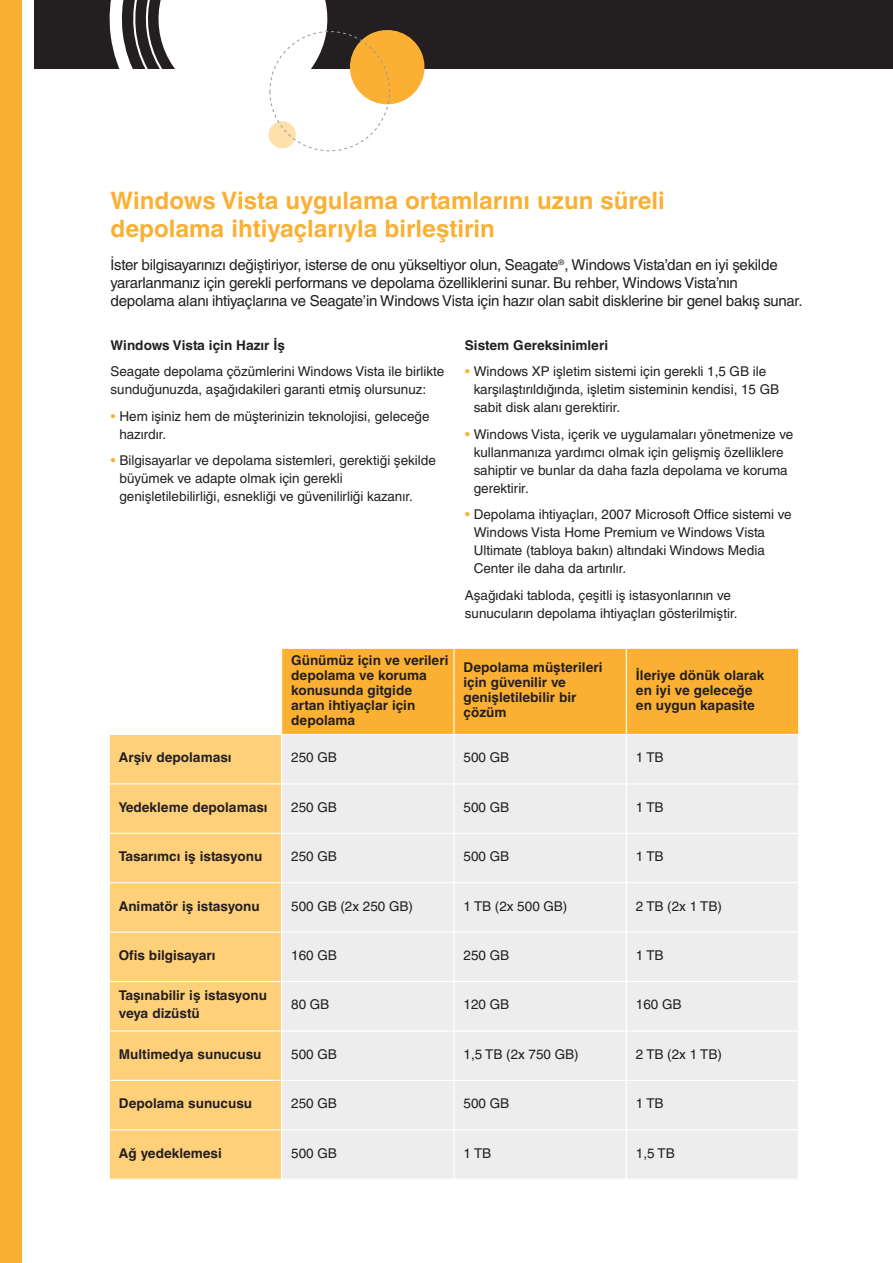
<style>
.page{position:relative;width:893px;height:1263px;background:#fff}
.page>*{position:absolute;margin:0;border:0;box-sizing:border-box;transform-origin:0 0}
.t1{font:700 24px/28.8px "Helvetica World";color:#fbb033}
.t2{font:15px/18px "Helvetica World";letter-spacing:-.015em;color:#231f20}
.t3{font:13.5px/18px "Helvetica World";color:#231f20}
.t4{font:700 13.5px/15px "Helvetica World";color:#231f20}
.s1{font-weight:700}
.s2{color:#fbb033}
</style>
<div class="page">
<div style="left:0;top:0;width:21px;height:1263px;background:#fbb033"></div>
<div style="left:34px;top:0;width:859px;height:68px;background:#231f20"></div>
<svg style="left:110px;top:0;width:314px;height:150px"></svg>
<div style="left:282px;top:648px;width:172px;height:86px;background:#fbb033"></div>
<div style="left:454px;top:648px;width:172px;height:86px;background:#fbb033"></div>
<div style="left:626px;top:648px;width:173px;height:86px;background:#fbb033"></div>
<div style="left:109px;top:734px;width:173px;height:50px;background:#fed07a"></div>
<div style="left:282px;top:734px;width:172px;height:50px;background:#ededee"></div>
<div style="left:454px;top:734px;width:172px;height:50px;background:#ededee"></div>
<div style="left:626px;top:734px;width:173px;height:50px;background:#ededee"></div>
<div style="left:109px;top:784px;width:173px;height:49px;background:#fed07a"></div>
<div style="left:282px;top:784px;width:172px;height:49px;background:#ededee"></div>
<div style="left:454px;top:784px;width:172px;height:49px;background:#ededee"></div>
<div style="left:626px;top:784px;width:173px;height:49px;background:#ededee"></div>
<div style="left:109px;top:833px;width:173px;height:50px;background:#fed07a"></div>
<div style="left:282px;top:833px;width:172px;height:50px;background:#ededee"></div>
<div style="left:454px;top:833px;width:172px;height:50px;background:#ededee"></div>
<div style="left:626px;top:833px;width:173px;height:50px;background:#ededee"></div>
<div style="left:109px;top:883px;width:173px;height:49px;background:#fed07a"></div>
<div style="left:282px;top:883px;width:172px;height:49px;background:#ededee"></div>
<div style="left:454px;top:883px;width:172px;height:49px;background:#ededee"></div>
<div style="left:626px;top:883px;width:173px;height:49px;background:#ededee"></div>
<div style="left:109px;top:932px;width:173px;height:49px;background:#fed07a"></div>
<div style="left:282px;top:932px;width:172px;height:49px;background:#ededee"></div>
<div style="left:454px;top:932px;width:172px;height:49px;background:#ededee"></div>
<div style="left:626px;top:932px;width:173px;height:49px;background:#ededee"></div>
<div style="left:109px;top:981px;width:173px;height:50px;background:#fed07a"></div>
<div style="left:282px;top:981px;width:172px;height:50px;background:#ededee"></div>
<div style="left:454px;top:981px;width:172px;height:50px;background:#ededee"></div>
<div style="left:626px;top:981px;width:173px;height:50px;background:#ededee"></div>
<div style="left:109px;top:1031px;width:173px;height:49px;background:#fed07a"></div>
<div style="left:282px;top:1031px;width:172px;height:49px;background:#ededee"></div>
<div style="left:454px;top:1031px;width:172px;height:49px;background:#ededee"></div>
<div style="left:626px;top:1031px;width:173px;height:49px;background:#ededee"></div>
<div style="left:109px;top:1080px;width:173px;height:50px;background:#fed07a"></div>
<div style="left:282px;top:1080px;width:172px;height:50px;background:#ededee"></div>
<div style="left:454px;top:1080px;width:172px;height:50px;background:#ededee"></div>
<div style="left:626px;top:1080px;width:173px;height:50px;background:#ededee"></div>
<div style="left:109px;top:1130px;width:173px;height:50px;background:#fed07a"></div>
<div style="left:282px;top:1130px;width:172px;height:50px;background:#ededee"></div>
<div style="left:454px;top:1130px;width:172px;height:50px;background:#ededee"></div>
<div style="left:626px;top:1130px;width:173px;height:50px;background:#ededee"></div>
<hr style="left:109px;top:648px;width:1px;height:532px;background:#fff">
<hr style="left:281px;top:648px;width:1px;height:532px;background:#fff">
<hr style="left:453px;top:648px;width:2px;height:532px;background:#fff">
<hr style="left:626px;top:648px;width:1px;height:532px;background:#fff">
<hr style="left:798px;top:648px;width:1px;height:532px;background:#fff">
<hr style="left:109px;top:648px;width:690px;height:1px;background:#fff">
<hr style="left:109px;top:734px;width:690px;height:1px;background:#fff">
<hr style="left:109px;top:783px;width:690px;height:1px;background:#fff">
<hr style="left:109px;top:833px;width:690px;height:1px;background:#fff">
<hr style="left:109px;top:882px;width:690px;height:1px;background:#fff">
<hr style="left:109px;top:931px;width:690px;height:2px;background:#fff">
<hr style="left:109px;top:981px;width:690px;height:1px;background:#fff">
<hr style="left:109px;top:1030px;width:690px;height:1px;background:#fff">
<hr style="left:109px;top:1080px;width:690px;height:1px;background:#fff">
<hr style="left:109px;top:1129px;width:690px;height:1px;background:#fff">
<hr style="left:109px;top:1178px;width:690px;height:2px;background:#fff">
<p class="t1" style="left:111px;top:186px;width:556px">Windows Vista uygulama ortamlarını uzun süreli depolama ihtiyaçlarıyla birleştirin</p>
<p class="t2" style="left:111px;top:256px;width:694px">İster bilgisayarınızı değiştiriyor, isterse de onu yükseltiyor olun, Seagate<sup>®</sup>, Windows Vista’dan en iyi şekilde yararlanmanız için gerekli performans ve depolama özelliklerini sunar. Bu rehber, Windows Vista’nın depolama alanı ihtiyaçlarına ve Seagate’in Windows Vista için hazır olan sabit disklerine bir genel bakış sunar.</p>
<p class="t3" style="left:111px;top:332px;width:335px;line-height:26.5px"><span class="s1">Windows Vista için Hazır İş<br></span>Seagate depolama çözümlerini Windows Vista ile birlikte</p>
<p class="t3" style="left:111px;top:381px;width:317px">sunduğunuzda, aşağıdakileri garanti etmiş olursunuz:</p>
<p class="t3" style="left:119px;top:407px;width:312px;text-indent:-9px"><span class="s2">•</span> Hem işiniz hem de müşterinizin teknolojisi, geleceğe hazırdır.</p>
<p class="t3" style="left:119px;top:452px;width:318px;text-indent:-9px"><span class="s2">•</span> Bilgisayarlar ve depolama sistemleri, gerektiği şekilde büyümek ve adapte olmak için gerekli genişletilebilirliği, esnekliği ve güvenilirliği kazanır.</p>
<p class="t4" style="left:465px;top:338px;width:145px">Sistem Gereksinimleri</p>
<p class="t3" style="left:474px;top:363px;width:307px;text-indent:-9px"><span class="s2">•</span> Windows XP işletim sistemi için gerekli 1,5 GB ile karşılaştırıldığında, işletim sisteminin kendisi, 15 GB sabit disk alanı gerektirir.</p>
<p class="t3" style="left:474px;top:425px;width:321px;text-indent:-9px"><span class="s2">•</span> Windows Vista, içerik ve uygulamaları yönetmenize ve kullanmanıza yardımcı olmak için gelişmiş özelliklere sahiptir ve bunlar da daha fazla depolama ve koruma gerektirir.</p>
<p class="t3" style="left:474px;top:506px;width:319px;text-indent:-9px"><span class="s2">•</span> Depolama ihtiyaçları, 2007 Microsoft Office sistemi ve Windows Vista Home Premium ve Windows Vista Ultimate (tabloya bakın) altındaki Windows Media Center ile daha da artırılır.</p>
<p class="t3" style="left:465px;top:586px;width:274px">Aşağıdaki tabloda, çeşitli iş istasyonlarının ve sunucuların depolama ihtiyaçları gösterilmiştir.</p>
<p class="t4" style="left:291px;top:652px;width:159px">Günümüz için ve verileri depolama ve koruma konusunda gitgide artan ihtiyaçlar için depolama</p>
<p class="t4" style="left:464px;top:660px;width:140px">Depolama müşterileri için güvenilir ve genişletilebilir bir çözüm</p>
<p class="t4" style="left:636px;top:667px;width:130px">İleriye dönük olarak en iyi ve geleceğe en uygun kapasite</p>
<p class="t4" style="left:119px;top:750px;width:114px">Arşiv depolaması</p>
<p class="t3" style="left:291px;top:749px;width:47px">250 GB</p>
<p class="t3" style="left:464px;top:749px;width:47px">500 GB</p>
<p class="t3" style="left:636px;top:749px;width:29px">1TB</p>
<p class="t4" style="left:119px;top:800px;width:150px">Yedekleme depolaması</p>
<p class="t3" style="left:291px;top:798px;width:47px">250 GB</p>
<p class="t3" style="left:464px;top:798px;width:47px">500 GB</p>
<p class="t3" style="left:636px;top:798px;width:29px">1TB</p>
<p class="t4" style="left:119px;top:849px;width:145px">Tasarımcı iş istasyonu</p>
<p class="t3" style="left:291px;top:847px;width:47px">250 GB</p>
<p class="t3" style="left:464px;top:847px;width:47px">500 GB</p>
<p class="t3" style="left:636px;top:847px;width:29px">1TB</p>
<p class="t4" style="left:119px;top:898px;width:142px">Animatör iş istasyonu</p>
<p class="t3" style="left:291px;top:897px;width:123px">500 GB (2x 250 GB)</p>
<p class="t3" style="left:464px;top:897px;width:105px">1 TB (2x 500 GB)</p>
<p class="t3" style="left:636px;top:897px;width:87px">2 TB (2x 1 TB)</p>
<p class="t4" style="left:119px;top:948px;width:98px">Ofis bilgisayarı</p>
<p class="t3" style="left:291px;top:946px;width:47px">160 GB</p>
<p class="t3" style="left:464px;top:946px;width:47px">250 GB</p>
<p class="t3" style="left:636px;top:946px;width:29px">1TB</p>
<p class="t4" style="left:119px;top:987px;width:150px;line-height:18px">Taşınabilir iş istasyonu veya dizüstü</p>
<p class="t3" style="left:291px;top:996px;width:40px">80 GB</p>
<p class="t3" style="left:464px;top:996px;width:47px">120 GB</p>
<p class="t3" style="left:636px;top:996px;width:47px">160 GB</p>
<p class="t4" style="left:119px;top:1047px;width:144px">Multimedya sunucusu</p>
<p class="t3" style="left:291px;top:1045px;width:47px">500 GB</p>
<p class="t3" style="left:464px;top:1045px;width:117px">1,5 TB (2x 750 GB)</p>
<p class="t3" style="left:636px;top:1045px;width:87px">2 TB (2x 1 TB)</p>
<p class="t4" style="left:119px;top:1096px;width:135px">Depolama sunucusu</p>
<p class="t3" style="left:291px;top:1094px;width:47px">250 GB</p>
<p class="t3" style="left:464px;top:1094px;width:47px">500 GB</p>
<p class="t3" style="left:636px;top:1094px;width:29px">1TB</p>
<p class="t4" style="left:119px;top:1145px;width:104px">Ağ yedeklemesi</p>
<p class="t3" style="left:291px;top:1144px;width:47px">500 GB</p>
<p class="t3" style="left:464px;top:1144px;width:29px">1TB</p>
<p class="t3" style="left:636px;top:1144px;width:40px">1,5 TB</p>
</div>
